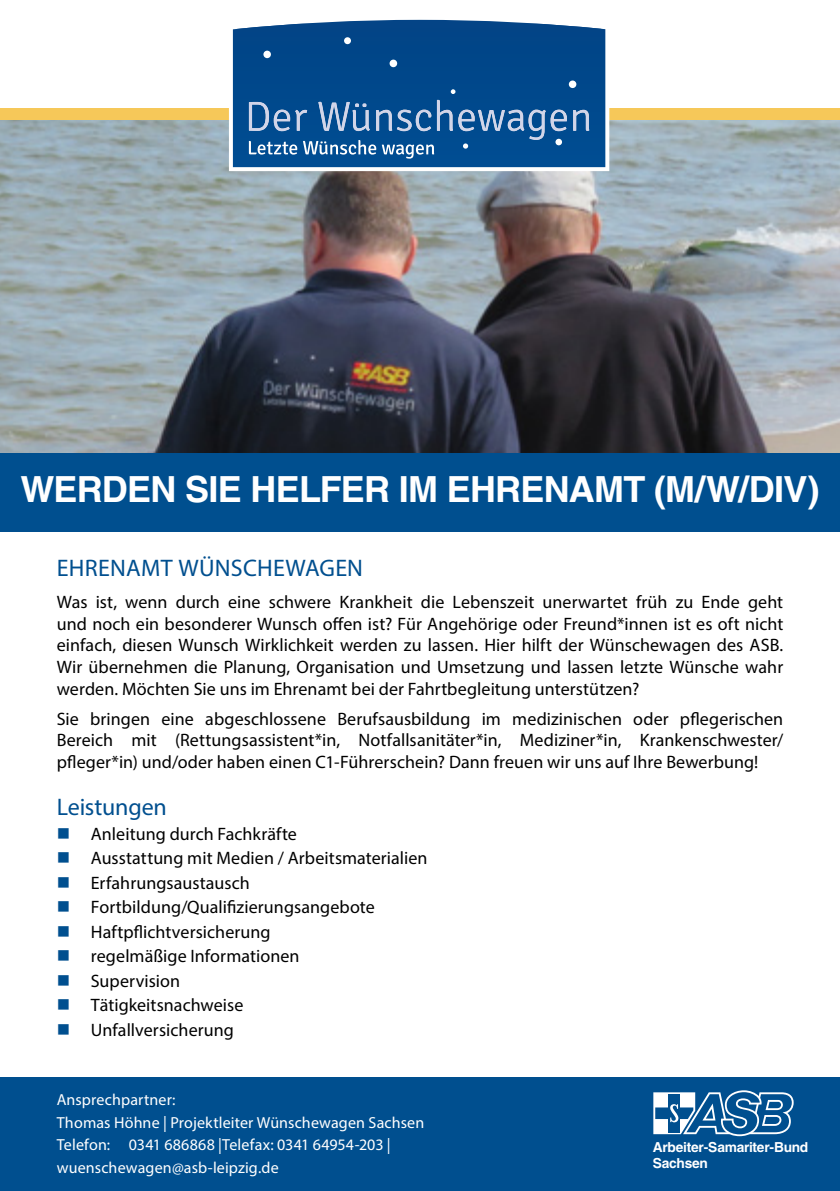
<style>
.page{position:relative;width:840px;height:1191px;background:#fff}
.page>*{position:absolute;margin:0;border:0;box-sizing:border-box;transform-origin:0 0}
.t1{font:700 36px "Helvetica LT Std";letter-spacing:-.02em;color:#fff}
.t2{font:24px "Myriad Pro";letter-spacing:.005em;color:#004f8f}
.t3{font:18px/24.4px "Myriad Pro";letter-spacing:.005em;color:#000;text-align:justify}
.t4{font:16px/22.6px "Myriad Pro";letter-spacing:.01em;color:#fff}
.t5{font:700 13.8px/16.6px "Helvetica LT Std";letter-spacing:-.02em;color:#fff}
</style>
<div class="page">
<img style="left:0;top:119px;width:839px;height:335px">
<div style="left:0;top:454px;width:839px;height:78px;background:#004f8f"></div>
<div style="left:0;top:1077px;width:839px;height:114px;background:#004f8f"></div>
<svg style="left:653px;top:1090px;width:140px;height:46px"></svg>
<div style="left:0;top:108px;width:839px;height:11px;background:#f6c859"></div>
<div style="left:229px;top:16px;width:380px;height:155px;border:8px solid #fff"></div>
<svg style="left:233px;top:20px;width:372px;height:147px;background:#084c8e"></svg>
<svg style="left:573px;top:110px;width:16px;height:21px"></svg>
<svg style="left:263px;top:51px;width:8px;height:7px"></svg>
<svg style="left:344px;top:37px;width:7px;height:7px"></svg>
<svg style="left:389px;top:60px;width:8px;height:7px"></svg>
<svg style="left:450px;top:89px;width:5px;height:5px"></svg>
<svg style="left:568px;top:80px;width:8px;height:8px"></svg>
<svg style="left:249px;top:100px;width:317px;height:59px;background:#2966a1"></svg>
<h1 class="t1" style="left:20px;top:467px;width:800px">WERDEN SIE HELFER IM EHRENAMT (M/W/DIV)</h1>
<h2 class="t2" style="left:57px;top:552px;width:307px">EHRENAMT WÜNSCHEWAGEN</h2>
<p class="t3" style="left:57px;top:591px;width:727px;line-height:21.6px">Was ist, wenn durch eine schwere Krankheit die Lebenszeit unerwartet früh zu Ende geht und noch ein besonderer Wunsch offen ist? Für Angehörige oder Freund*innen ist es oft nicht einfach, diesen Wunsch Wirklichkeit werden zu lassen. Hier hilft der Wünschewagen des ASB.<br>Wir übernehmen die Planung, Organisation und Umsetzung und lassen letzte Wünsche wahr werden. Möchten Sie uns im Ehrenamt bei der Fahrtbegleitung unterstützen?</p>
<p class="t3" style="left:57px;top:707px;width:727px;line-height:21.6px">Sie bringen eine abgeschlossene Berufsausbildung im medizinischen oder pflegerischen Bereich mit (Rettungsassistent*in, Notfallsanitäter*in, Mediziner*in, Krankenschwester/ pfleger*in) und/oder haben einen C1-Führerschein? Dann freuen wir uns auf Ihre Bewerbung!</p>
<h2 class="t2" style="left:57px;top:792px;width:112px">Leistungen</h2>
<p class="t3" style="left:91px;top:821px;width:338px;text-align:left">Anleitung durch Fachkräfte<br>Ausstattung mit Medien / Arbeitsmaterialien<br>Erfahrungsaustausch<br>Fortbildung/Qualifizierungsangebote<br>Haftpflichtversicherung<br>regelmäßige Informationen<br>Supervision<br>Tätigkeitsnachweise<br>Unfallversicherung</p>
<p class="t4" style="left:57px;top:1088px;width:369px">Ansprechpartner:<br>Thomas Höhne | Projektleiter Wünschewagen Sachsen Telefon: 0341 686868 |Telefax: 0341 64954-203 | wuenschewagen@asb-leipzig.de</p>
<p class="t5" style="left:652px;top:1138px;width:157px">Arbeiter-Samariter-Bund<br>Sachsen</p>
</div>
